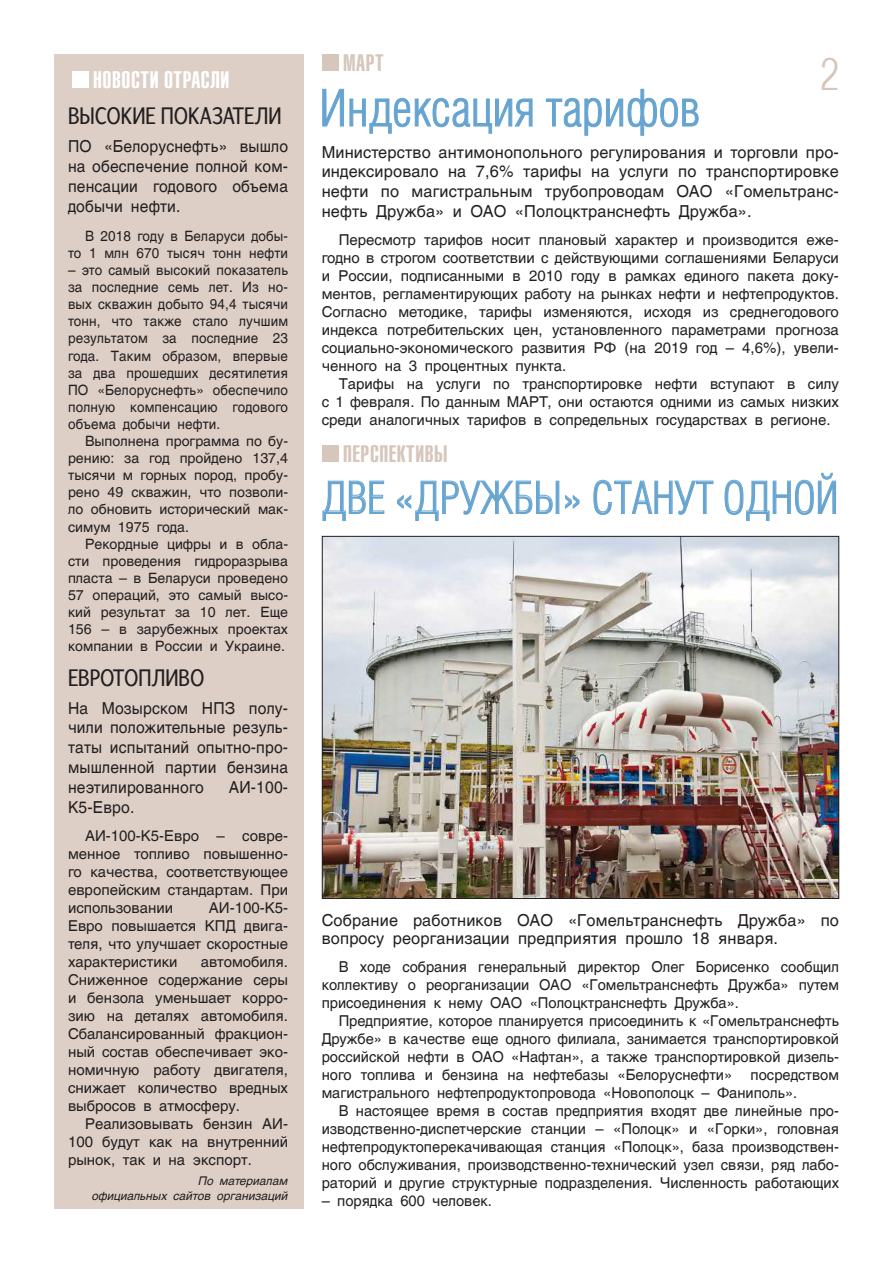
<style>
.page{position:relative;width:893px;height:1263px;background:#fff}
.page>*{position:absolute;margin:0;border:0;box-sizing:border-box;transform-origin:0 0}
.t1{font:300 51px "Helios Cond";color:#66a4d1}
.t2{font:300 45px "Helios Cond";color:#66a4d1;scale:.94 1}
.t3{font:300 45px "Helios Cond";color:#d7c6bc}
.t4{font:23.55px "Helios Ultra Compressed";letter-spacing:.02em;color:#d7c6bc;scale:1.15 1}
.t5{font:23.55px "Helios Ultra Compressed";letter-spacing:.02em;color:#fff;scale:1.15 1}
.t6{font:22.5px "Artemius Sans SN";color:#231f20;scale:.9 1}
.t7{font:16.5px/19.8px "AG Helvetica Cyr Roman";letter-spacing:.01em;color:#231f20}
.t8{font:16.5px/19.8px "AG Helvetica Cyr Roman";letter-spacing:.01em;color:#231f20;text-align:justify;scale:.95 1}
.t9{font:15px/18px "AG Helvetica Cyr Roman";color:#231f20;text-align:justify}
.t10{font:14.25px/17.1px "AG Helvetica Cyr Roman";color:#231f20;text-align:justify}
.t11{font:14.25px/17.1px "AG Helvetica Cyr Roman";color:#231f20;text-align:right;scale:.95 1}
.t12{font:italic 12px "AG Helvetica Cyr";color:#231f20}
</style>
<div class="page">
<div style="left:54px;top:54px;width:250px;height:1155px;background:#ddcfc6"></div>
<div style="left:72px;top:71px;width:17px;height:17px;background:#fff"></div>
<svg style="left:323px;top:481px;width:61px;height:40px"></svg>
<svg style="left:397px;top:481px;width:162px;height:40px"></svg>
<svg style="left:565px;top:495px;width:14px;height:13px"></svg>
<svg style="left:594px;top:480px;width:119px;height:35px"></svg>
<svg style="left:725px;top:473px;width:111px;height:48px"></svg>
<div style="left:322px;top:445px;width:17px;height:17px;background:#d7c6bc"></div>
<img style="left:324px;top:538px;width:513px;height:359px">
<svg style="left:322px;top:89px;width:22px;height:37px"></svg>
<svg style="left:350px;top:98px;width:182px;height:36px"></svg>
<svg style="left:546px;top:89px;width:152px;height:47px"></svg>
<div style="left:322px;top:54px;width:17px;height:17px;background:#d7c6bc"></div>
<p class="t5" style="left:93px;top:66px;width:120px">НОВОСТИ ОТРАСЛИ</p>
<p class="t6" style="left:68px;top:102px;width:239px">ВЫСОКИЕ ПОКАЗАТЕЛИ</p>
<p class="t8" style="left:68px;top:137px;width:233px">ПО «Белоруснефть» вышло на обеспечение полной ком&shy;пенсации годового объема добычи нефти.</p>
<p class="t11" style="left:68px;top:227px;width:233px">В 2018 году в Беларуси добы-<br>то 1 млн 670 тысяч тонн нефти</p>
<p class="t11" style="left:68px;top:262px;width:233px;text-align:justify">– это самый высокий показатель за последние семь лет. Из но&shy;вых скважин добыто 94,4 тысячи тонн, что также стало лучшим результатом за последние 23 года. Таким образом, впервые за два прошедших десятилетия ПО «Белоруснефть» обеспечило полную компенсацию годового объема добычи нефти.</p>
<p class="t10" style="left:68px;top:433px;width:222px;text-indent:17px">Выполнена программа по бу&shy;рению: за год пройдено 137,4 тысячи м горных пород, пробу&shy;рено 49 скважин, что позволи&shy;ло обновить исторический мак&shy;симум 1975 года.</p>
<p class="t10" style="left:68px;top:535px;width:222px;text-indent:17px">Рекордные цифры и в обла&shy;сти проведения гидроразрыва пласта – в Беларуси проведено 57 операций, это самый высо&shy;кий результат за 10 лет. Еще 156 – в зарубежных проектах компании в России и Украине.</p>
<p class="t6" style="left:68px;top:664px;width:153px">ЕВРОТОПЛИВО</p>
<p class="t8" style="left:68px;top:698px;width:233px">На Мозырском НПЗ полу&shy;чили положительные резуль&shy;таты испытаний опытно-про&shy;мышленной партии бензина неэтилированного</p>
<p class="t8" style="left:229px;top:777px;width:64px">АИ-100-</p>
<p class="t8" style="left:68px;top:797px;width:71px">К5-Евро.</p>
<p class="t9" style="left:68px;top:827px;width:222px;text-indent:17px">АИ-100-К5-Евро – совре&shy;менное топливо повышенно&shy;го качества, соответствующее европейским стандартам. При использовании</p>
<p class="t9" style="left:68px;top:899px;width:222px;text-indent:141px">АИ-100-К5- Евро повышается КПД двига&shy;теля, что улучшает скоростные характеристики</p>
<p class="t9" style="left:68px;top:953px;width:222px;text-indent:133px">автомобиля.<br>Сниженное содержание серы и бензола уменьшает корро&shy;зию на деталях автомобиля.<br>Сбалансированный фракцион&shy;ный состав обеспечивает эко&shy;номичную работу двигателя, снижает количество вредных выбросов в атмосферу.</p>
<p class="t9" style="left:68px;top:1115px;width:222px;text-indent:17px">Реализовывать бензин АИ-100 будут как на внутренний рынок, так и на экспорт.</p>
<p class="t12" style="left:198px;top:1174px;width:91px">По материалам</p>
<p class="t12" style="left:92px;top:1189px;width:197px">официальных сайтов организаций</p>
<p class="t4" style="left:343px;top:49px;width:37px">МАРТ</p>
<p class="t3" style="left:820px;top:49px;width:21px">2</p>
<p class="t1" style="left:320px;top:80px;width:382px">Индексация тарифов</p>
<p class="t7" style="left:322px;top:142px;width:519px;text-align:justify">Министерство антимонопольного регулирования и торговли про&shy;индексировало на 7,6% тарифы на услуги по транспортировке нефти по магистральным трубопроводам ОАО «Гомельтранс&shy;нефть Дружба» и ОАО «Полоцктранснефть Дружба».</p>
<p class="t9" style="left:322px;top:231px;width:519px;text-indent:17px">Пересмотр тарифов носит плановый характер и производится еже&shy;годно в строгом соответствии с действующими соглашениями Беларуси и России, подписанными в 2010 году в рамках единого пакета доку&shy;ментов, регламентирующих работу на рынках нефти и нефтепродуктов.<br>Согласно методике, тарифы изменяются, исходя из среднегодового индекса потребительских цен, установленного параметрами прогноза социально-экономического развития РФ (на 2019 год – 4,6%), увели&shy;ченного на 3 процентных пункта.</p>
<p class="t9" style="left:322px;top:375px;width:519px;text-indent:17px">Тарифы на услуги по транспортировке нефти вступают в силу с 1 февраля. По данным МАРТ, они остаются одними из самых низких среди аналогичных тарифов в сопредельных государствах в регионе.</p>
<p class="t4" style="left:343px;top:440px;width:92px">ПЕРСПЕКТИВЫ</p>
<p class="t2" style="left:322px;top:473px;width:551px">ДВЕ «ДРУЖБЫ» СТАНУТ ОДНОЙ</p>
<p class="t7" style="left:322px;top:912px;width:519px;line-height:17.9px">Собрание работников ОАО «Гомельтранснефть Дружба» по вопросу реорганизации предприятия прошло 18 января.</p>
<p class="t9" style="left:322px;top:958px;width:519px;text-indent:17px">В ходе собрания генеральный директор Олег Борисенко сообщил коллективу о реорганизации ОАО «Гомельтранснефть Дружба» путем присоединения к нему ОАО «Полоцктранснефть Дружба».</p>
<p class="t9" style="left:322px;top:1012px;width:519px;text-indent:17px">Предприятие, которое планируется присоединить к «Гомельтранснефть Дружбе» в качестве еще одного филиала, занимается транспортировкой российской нефти в ОАО «Нафтан», а также транспортировкой дизель&shy;ного топлива и бензина на нефтебазы «Белоруснефти» посредством магистрального нефтепродуктопровода «Новополоцк – Фаниполь».</p>
<p class="t9" style="left:322px;top:1102px;width:519px;text-indent:17px">В настоящее время в состав предприятия входят две линейные про&shy;изводственно-диспетчерские станции – «Полоцк» и «Горки», головная нефтепродуктоперекачивающая станция «Полоцк», база производствен&shy;ного обслуживания, производственно-технический узел связи, ряд лабо&shy;раторий и другие структурные подразделения. Численность работающих</p>
<p class="t9" style="left:322px;top:1192px;width:172px">– порядка 600 человек.</p>
</div>
